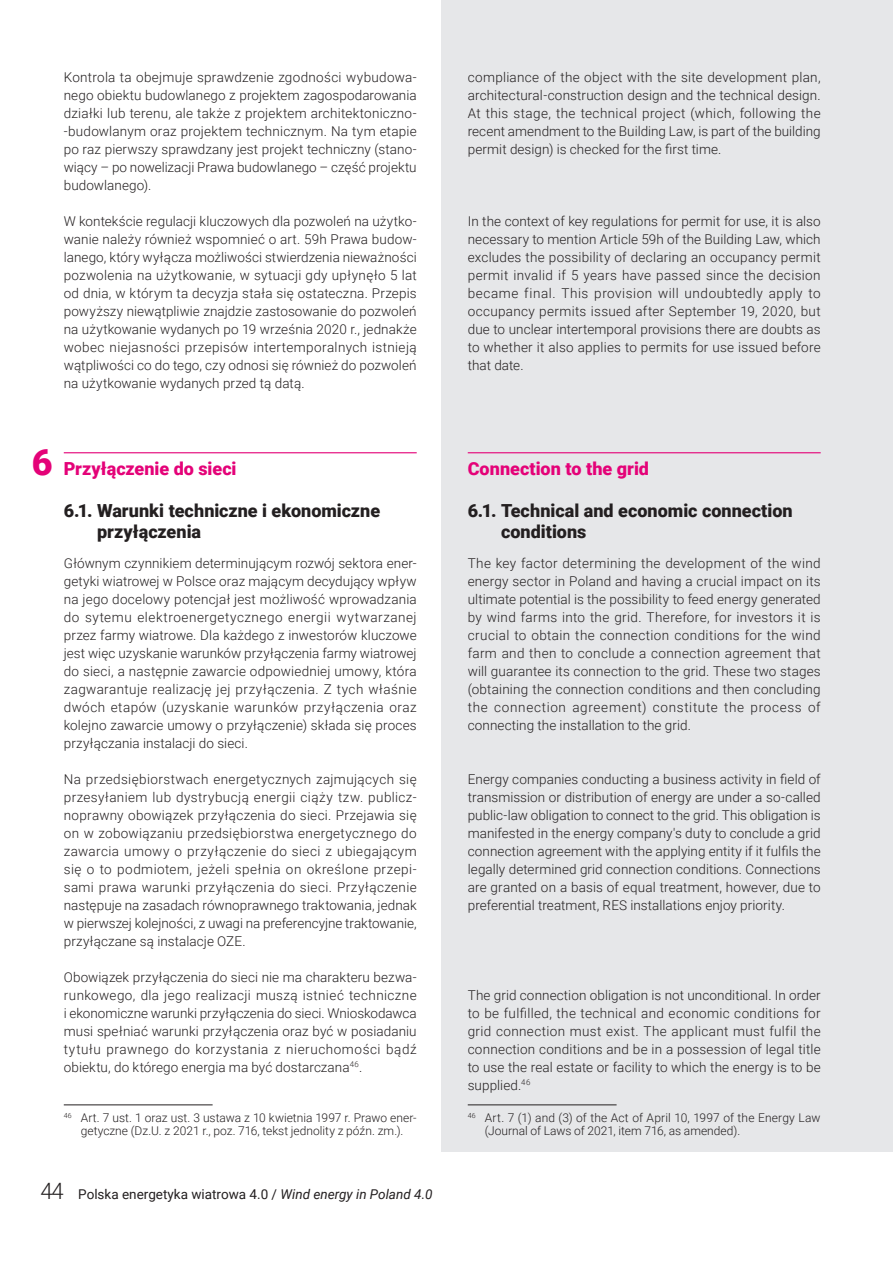
<style>
.page{position:relative;width:893px;height:1263px;background:#fff}
.page>*{position:absolute;margin:0;border:0;box-sizing:border-box;transform-origin:0 0}
.t1{font:900 36px "Roboto";color:#e40278}
.t2{font:900 18px/21px "Roboto";color:#231f20}
.t3{font:900 18px "Roboto";color:#e40278}
.t4{font:300 13.5px/18px "Roboto";letter-spacing:.005em;color:#231f20;text-align:justify}
.t5{font:13.5px "Roboto";color:#231f20}
.t6{font:300 12px/13.5px "Roboto";color:#231f20;text-align:center}
.s1{font-weight:300;font-size:22.5px}
.s2{font-style:italic}
</style>
<div class="page">
<div style="left:442px;top:0;width:451px;height:1151px;background:#e6e7e9"></div>
<hr style="left:64px;top:452px;width:353px;height:1px;background:#e40278">
<hr style="left:64px;top:1104px;width:149px;height:1px;background:#231f20">
<hr style="left:468px;top:452px;width:353px;height:1px;background:#e40278">
<hr style="left:468px;top:1104px;width:149px;height:1px;background:#231f20">
<p class="t4" style="left:64px;top:67px;width:354px">Kontrola ta obejmuje sprawdzenie zgodności wybudowa&shy;nego obiektu budowlanego z projektem zagospodarowania działki lub terenu, ale także z projektem architektoniczno--budowlanym oraz projektem technicznym. Na tym etapie po raz pierwszy sprawdzany jest projekt techniczny (stano&shy;wiący – po nowelizacji Prawa budowlanego – część projektu budowlanego).</p>
<p class="t4" style="left:64px;top:211px;width:354px">W kontekście regulacji kluczowych dla pozwoleń na użytko&shy;wanie należy również wspomnieć o art. 59h Prawa budow&shy;lanego, który wyłącza możliwości stwierdzenia nieważności pozwolenia na użytkowanie, w sytuacji gdy upłynęło 5 lat od dnia, w którym ta decyzja stała się ostateczna. Przepis powyższy niewątpliwie znajdzie zastosowanie do pozwoleń na użytkowanie wydanych po 19 września 2020 r., jednakże wobec niejasności przepisów intertemporalnych istnieją wątpliwości co do tego, czy odnosi się również do pozwoleń na użytkowanie wydanych przed tą datą.</p>
<h1 class="t1" style="left:32px;top:437px;width:22px">6</h1>
<h2 class="t3" style="left:64px;top:456px;width:174px">Przyłączenie do sieci</h2>
<h2 class="t2" style="left:97px;top:499px;width:284px;text-indent:-33px">6.1. Warunki techniczne i ekonomiczne przyłączenia</h2>
<p class="t4" style="left:64px;top:553px;width:354px">Głównym czynnikiem determinującym rozwój sektora ener&shy;getyki wiatrowej w Polsce oraz mającym decydujący wpływ na jego docelowy potencjał jest możliwość wprowadzania do sytemu elektroenergetycznego energii wytwarzanej przez farmy wiatrowe. Dla każdego z inwestorów kluczowe jest więc uzyskanie warunków przyłączenia farmy wiatrowej do sieci, a następnie zawarcie odpowiedniej umowy, która zagwarantuje realizację jej przyłączenia. Z tych właśnie dwóch etapów (uzyskanie warunków przyłączenia oraz kolejno zawarcie umowy o przyłączenie) składa się proces przyłączania instalacji do sieci.</p>
<p class="t4" style="left:64px;top:769px;width:354px">Na przedsiębiorstwach energetycznych zajmujących się przesyłaniem lub dystrybucją energii ciąży tzw. publicz&shy;noprawny obowiązek przyłączenia do sieci. Przejawia się on w zobowiązaniu przedsiębiorstwa energetycznego do zawarcia umowy o przyłączenie do sieci z ubiegającym się o to podmiotem, jeżeli spełnia on określone przepi&shy;sami prawa warunki przyłączenia do sieci. Przyłączenie następuje na zasadach równoprawnego traktowania, jednak w pierwszej kolejności, z uwagi na preferencyjne traktowanie, przyłączane są instalacje OZE.</p>
<p class="t4" style="left:64px;top:967px;width:354px">Obowiązek przyłączenia do sieci nie ma charakteru bezwa&shy;runkowego, dla jego realizacji muszą istnieć techniczne i ekonomiczne warunki przyłączenia do sieci. Wnioskodawca musi spełniać warunki przyłączenia oraz być w posiadaniu tytułu prawnego do korzystania z nieruchomości bądź obiektu, do którego energia ma być dostarczana<sup>46</sup>.</p>
<p class="t6" style="left:64px;top:1110px;width:354px"><sup>46</sup> Art. 7 ust. 1 oraz ust. 3 ustawa z 10 kwietnia 1997 r. Prawo ener&shy;getyczne (Dz.U. z 2021 r., poz. 716, tekst jednolity z późn. zm.).</p>
<p class="t5" style="left:40px;top:1185px;width:394px"><span class="s1">44</span> Polska energetyka wiatrowa 4.0 / <span class="s2">Wind energy in Poland 4.0</span></p>
<p class="t4" style="left:468px;top:67px;width:354px">compliance of the object with the site development plan, architectural-construction design and the technical design.<br>At this stage, the technical project (which, following the recent amendment to the Building Law, is part of the building permit design) is checked for the first time.</p>
<p class="t4" style="left:468px;top:211px;width:354px">In the context of key regulations for permit for use, it is also necessary to mention Article 59h of the Building Law, which excludes the possibility of declaring an occupancy permit permit invalid if 5 years have passed since the decision became final. This provision will undoubtedly apply to occupancy permits issued after September 19, 2020, but due to unclear intertemporal provisions there are doubts as to whether it also applies to permits for use issued before that date.</p>
<h2 class="t3" style="left:468px;top:456px;width:183px">Connection to the grid</h2>
<h2 class="t2" style="left:501px;top:499px;width:293px;text-indent:-33px">6.1. Technical and economic connection conditions</h2>
<p class="t4" style="left:468px;top:553px;width:354px">The key factor determining the development of the wind energy sector in Poland and having a crucial impact on its ultimate potential is the possibility to feed energy generated by wind farms into the grid. Therefore, for investors it is crucial to obtain the connection conditions for the wind farm and then to conclude a connection agreement that will guarantee its connection to the grid. These two stages (obtaining the connection conditions and then concluding the connection agreement) constitute the process of connecting the installation to the grid.</p>
<p class="t4" style="left:468px;top:769px;width:354px">Energy companies conducting a business activity in field of transmission or distribution of energy are under a so-called public-law obligation to connect to the grid. This obligation is manifested in the energy company's duty to conclude a grid connection agreement with the applying entity if it fulfils the legally determined grid connection conditions. Connections are granted on a basis of equal treatment, however, due to preferential treatment, RES installations enjoy priority.</p>
<p class="t4" style="left:468px;top:985px;width:354px">The grid connection obligation is not unconditional. In order to be fulfilled, the technical and economic conditions for grid connection must exist. The applicant must fulfil the connection conditions and be in a possession of legal title to use the real estate or facility to which the energy is to be supplied.<sup>46</sup></p>
<p class="t6" style="left:485px;top:1110px;width:337px;text-align:left;text-indent:-17px"><sup>46</sup> Art. 7 (1) and (3) of the Act of April 10, 1997 of the Energy Law (Journal of Laws of 2021, item 716, as amended).</p>
</div>
